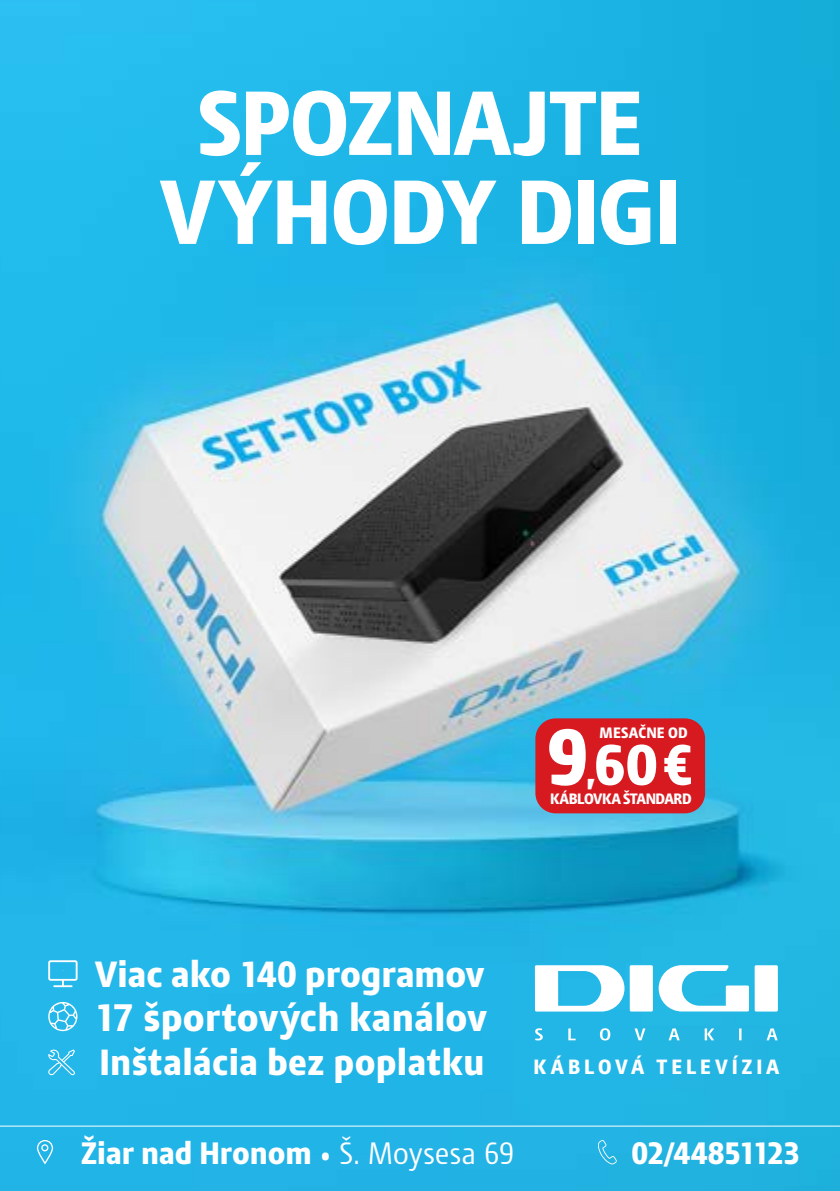
<style>
.page{position:relative;width:840px;height:1191px;background:#fff}
.page>*{position:absolute;margin:0;border:0;box-sizing:border-box;transform-origin:0 0}
.t1{font:800 88px/89px "Modena";letter-spacing:-.01em;color:#fff;text-align:center}
.t2{font:800 76.4px "Modena";color:#fff}
.t3{font:800 55px "Modena";color:#fff;scale:1.05 1}
.t4{font:800 37.2px "Modena";letter-spacing:.005em;color:#fff}
.t5{font:800 35.2px "Modena";letter-spacing:.005em;color:#fff}
.t6{font:800 30px "Modena";letter-spacing:-.005em;color:#fff}
.t7{font:800 30px "Modena";letter-spacing:-.025em;color:#fff}
.t8{font:800 20px "Modena";letter-spacing:.195em;color:#fff}
.t9{font:800 14.6px "Modena";letter-spacing:-.03em;color:#fff}
.t10{font:800 14.6px "Modena";letter-spacing:.015em;color:#fff}
.s1{font-size:36.6px}
.s2{font-weight:400;font-size:27px}
.s3{font-weight:400}
</style>
<div class="page">
<img style="left:0;top:0;width:839px;height:1191px">
<hr style="left:0;top:1125px;width:839px;height:1px;background:#fff">
<svg style="left:54px;top:980px;width:18px;height:7px"></svg>
<div style="left:48px;top:960px;width:29px;height:20px;border:2px solid #fff"></div>
<svg style="left:48px;top:1002px;width:29px;height:29px"></svg>
<svg style="left:48px;top:1049px;width:27px;height:26px"></svg>
<svg style="left:534px;top:965px;width:243px;height:75px"></svg>
<div style="left:535px;top:718px;width:169px;height:95px;background:#d71920;border-radius:20px"></div>
<div style="left:37px;top:1140px;width:16px;height:23px;border:1px solid #fff;border-radius:7px"></div>
<div style="left:41px;top:1144px;width:7px;height:7px;border:1px solid #fff;border-radius:50%"></div>
<svg style="left:597px;top:1140px;width:19px;height:24px"></svg>
<h1 class="t1" style="left:159px;top:78px;width:522px">SPOZNAJTE<br>VÝHODY DIGI</h1>
<p class="t10" style="left:599px;top:724px;width:90px">MESAČNE OD</p>
<h2 class="t2" style="left:546px;top:709px;width:44px">9</h2>
<p class="t9" style="left:550px;top:790px;width:143px">KÁBLOVKA ŠTANDARD</p>
<h3 class="t3" style="left:584px;top:730px;width:103px"><span class="s1">,</span>60€</h3>
<p class="t5" style="left:95px;top:952px;width:390px">Viac ako 140 programov</p>
<p class="t4" style="left:95px;top:994px;width:393px">17 športových kanálov</p>
<p class="t5" style="left:99px;top:1040px;width:386px">Inštalácia bez poplatku</p>
<p class="t8" style="left:533px;top:1054px;width:247px">KÁBLOVÁ TELEVÍZIA</p>
<p class="t6" style="left:81px;top:1135px;width:435px">Žiar nad Hronom <span class="s2">•</span> <span class="s3">Š. Moysesa 69</span></p>
<p class="t7" style="left:631px;top:1135px;width:170px">02/44851123</p>
</div>
